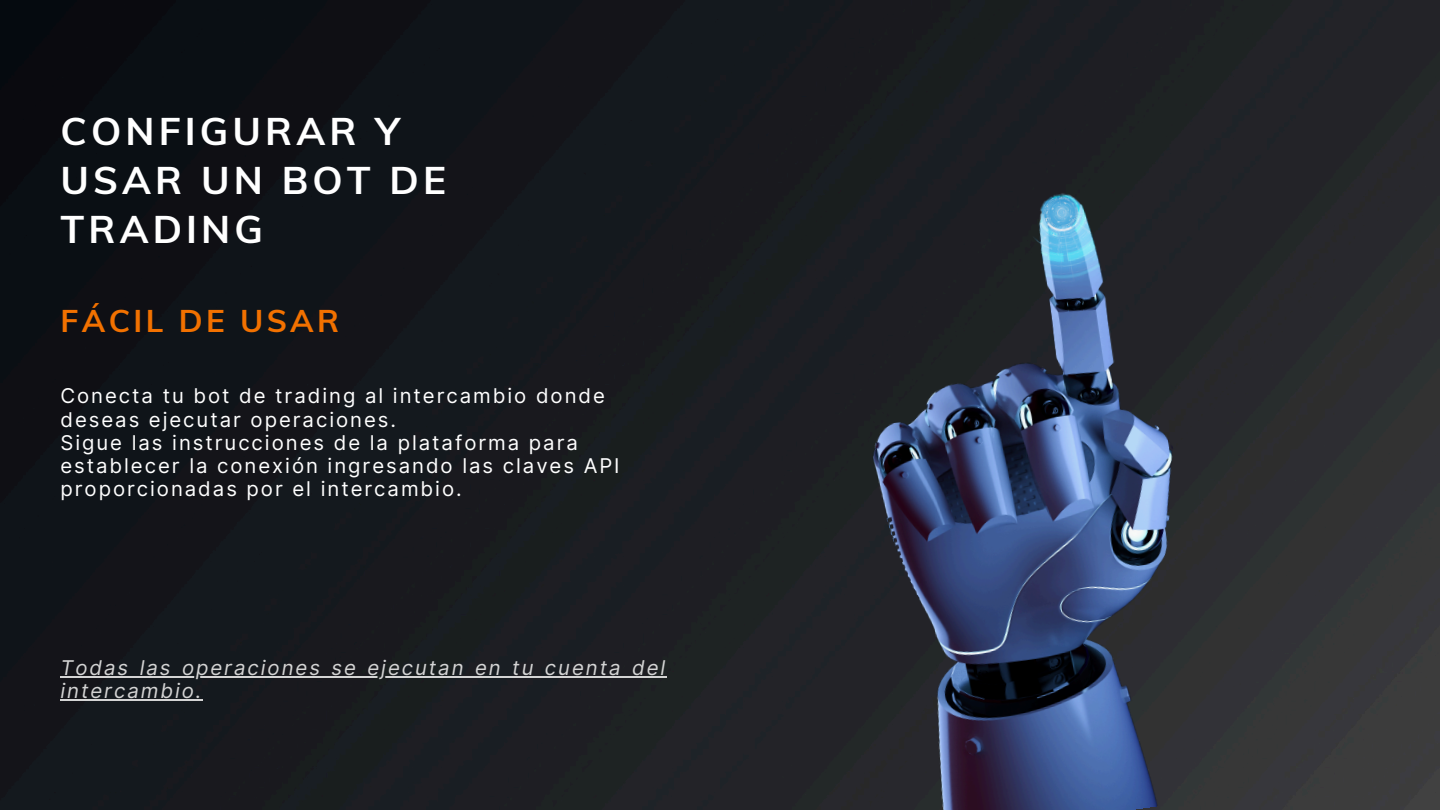
<style>
.page{position:relative;width:1440px;height:810px;background:#fff}
.page>*{position:absolute;margin:0;border:0;box-sizing:border-box;transform-origin:0 0}
.t1{font:700 38.6px/49.1px "Muli";letter-spacing:.105em;color:#fff}
.t2{font:700 31.4px "Muli";letter-spacing:.105em;color:#f27100}
.t3{font:20.3px/23.2px "Inter";letter-spacing:.095em;color:#fff}
.t4{font:italic 20.3px/23.2px "Inter";letter-spacing:.095em;color:#d4d4d4}
</style>
<div class="page">
<img style="left:0;top:0;width:1440px;height:810px">
<hr style="left:60px;top:676px;width:607px;height:2px;background:#d4d4d4">
<hr style="left:60px;top:700px;width:143px;height:1px;background:#d4d4d4">
<img style="left:667px;top:0;width:677px;height:810px">
<h1 class="t1" style="left:60px;top:106px;width:387px">CONFIGURAR Y<br>USAR UN BOT DE<br>TRADING</h1>
<p class="t2" style="left:60px;top:300px;width:280px">FÁCIL DE USAR</p>
<h2 class="t3" style="left:60px;top:384px;width:546px">Conecta tu bot de trading al intercambio donde deseas ejecutar operaciones.</h2>
<p class="t3" style="left:60px;top:431px;width:561px">Sigue las instrucciones de la plataforma para establecer la conexión ingresando las claves API proporcionadas por el intercambio.</p>
<p class="t4" style="left:60px;top:656px;width:606px">Todas las operaciones se ejecutan en tu cuenta del intercambio.</p>
</div>
